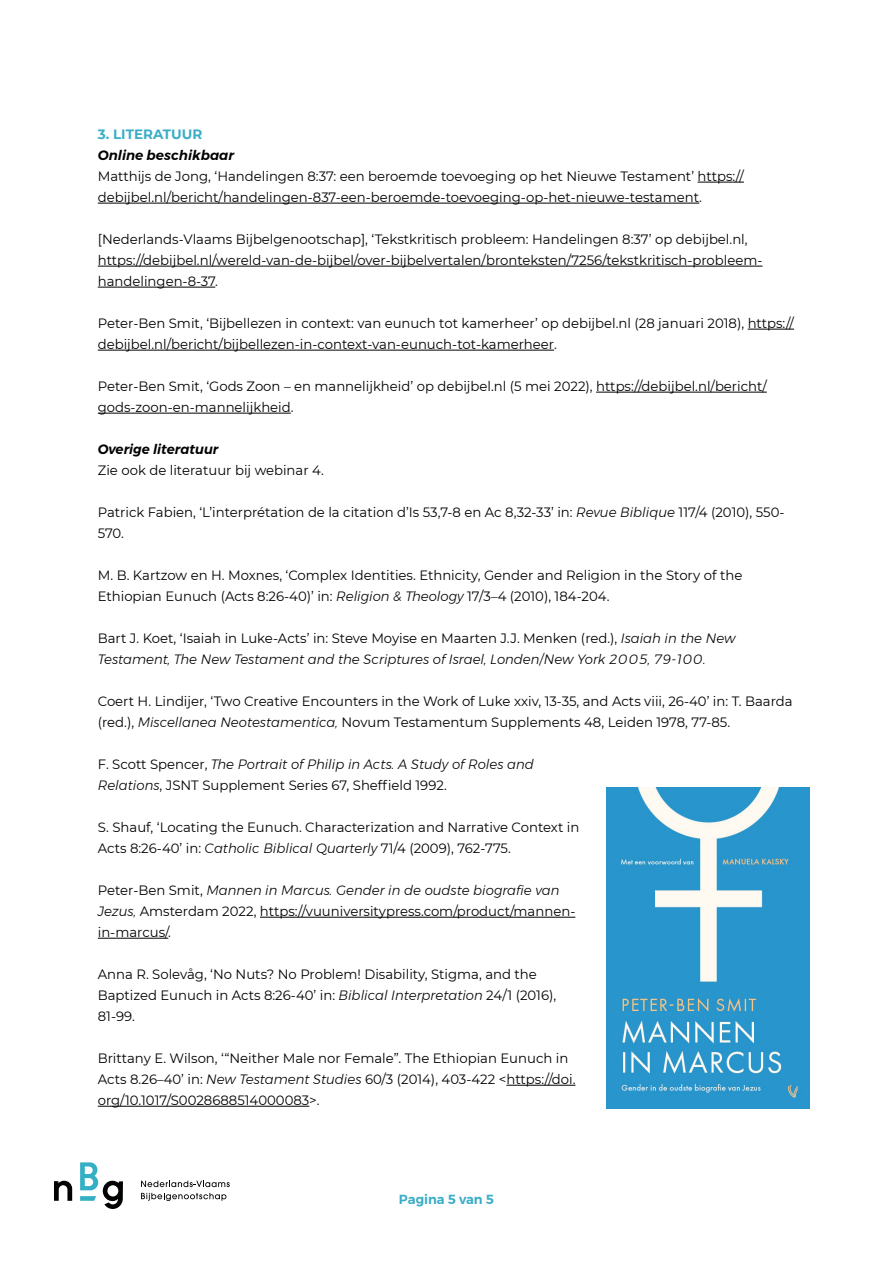
<style>
.page{position:relative;width:893px;height:1263px;background:#fff}
.page>*{position:absolute;margin:0;border:0;box-sizing:border-box;transform-origin:0 0}
.t1{font:13.5px/21px "Montserrat";color:#000}
.t2{font:italic 300 13.5px/21px "Montserrat";color:#000}
.t3{font:italic 600 13.5px "Montserrat";color:#000}
.t4{font:700 13.5px "Montserrat";color:#3aadc7}
.t5{font:600 13.2px "Montserrat";color:#3aadc7}
.s1{font-weight:300;font-style:italic}
.s2{font-weight:400;font-style:normal}
</style>
<div class="page">
<svg style="left:141px;top:1181px;width:89px;height:6px"></svg>
<svg style="left:141px;top:1193px;width:85px;height:8px"></svg>
<svg style="left:80px;top:1162px;width:43px;height:47px"></svg>
<svg style="left:54px;top:1181px;width:18px;height:20px"></svg>
<hr style="left:698px;top:182px;width:46px;height:1px;background:#000">
<hr style="left:98px;top:203px;width:601px;height:1px;background:#000">
<hr style="left:98px;top:266px;width:664px;height:1px;background:#000">
<hr style="left:98px;top:287px;width:117px;height:1px;background:#000">
<hr style="left:748px;top:329px;width:46px;height:1px;background:#000">
<hr style="left:98px;top:350px;width:456px;height:1px;background:#000">
<hr style="left:596px;top:392px;width:171px;height:1px;background:#000">
<hr style="left:98px;top:413px;width:193px;height:1px;background:#000">
<hr style="left:260px;top:917px;width:315px;height:1px;background:#000">
<hr style="left:98px;top:938px;width:70px;height:1px;background:#000">
<hr style="left:506px;top:1085px;width:69px;height:1px;background:#000">
<hr style="left:98px;top:1106px;width:211px;height:1px;background:#000">
<img style="left:607px;top:788px;width:202px;height:320px">
<p class="t4" style="left:98px;top:125px;width:106px">3. LITERATUUR</p>
<p class="t3" style="left:98px;top:145px;width:138px">Online beschikbaar</p>
<p class="t1" style="left:98px;top:165px;width:648px">Matthijs de Jong, ‘Handelingen 8:37: een beroemde toevoeging op het Nieuwe Testament’ https:// debijbel.nl/bericht/handelingen-837-een-beroemde-toevoeging-op-het-nieuwe-testament.</p>
<p class="t1" style="left:98px;top:228px;width:666px">[Nederlands-Vlaams Bijbelgenootschap], ‘Tekstkritisch probleem: Handelingen 8:37’ op debijbel.nl, https://debijbel.nl/wereld-van-de-bijbel/over-bijbelvertalen/bronteksten/7256/tekstkritisch-probleem&shy;handelingen-8-37.</p>
<p class="t1" style="left:98px;top:312px;width:698px">Peter-Ben Smit, ‘Bijbellezen in context: van eunuch tot kamerheer’ op debijbel.nl (28 januari 2018), https:// debijbel.nl/bericht/bijbellezen-in-context-van-eunuch-tot-kamerheer.</p>
<p class="t1" style="left:98px;top:375px;width:670px">Peter-Ben Smit, ‘Gods Zoon – en mannelijkheid’ op debijbel.nl (5 mei 2022), https://debijbel.nl/bericht/ gods-zoon-en-mannelijkheid.</p>
<p class="t3" style="left:98px;top:439px;width:122px">Overige literatuur</p>
<p class="t1" style="left:98px;top:459px;width:228px">Zie ook de literatuur bij webinar 4.</p>
<p class="t1" style="left:98px;top:501px;width:688px">Patrick Fabien, ‘L’interprétation de la citation d’Is 53,7-8 en Ac 8,32-33’ in: <span class="s1">Revue Biblique</span> 117/4 (2010), 550-<br>570.</p>
<p class="t1" style="left:98px;top:564px;width:646px">M. B. Kartzow en H. Moxnes, ‘Complex Identities. Ethnicity, Gender and Religion in the Story of the<br>Ethiopian Eunuch (Acts 8:26-40)’ in: <span class="s1">Religion &amp; Theology</span> 17/3–4 (2010), 184-204.</p>
<p class="t2" style="left:98px;top:628px;width:639px"><span class="s2">Bart J. Koet, ‘Isaiah in Luke-Acts’ in: Steve Moyise en Maarten J.J. Menken (red.),</span> Isaiah in the New<br>Testament, The New Testament and the Scriptures of Israel, Londen/New York 2005, 79-100.</p>
<p class="t1" style="left:98px;top:690px;width:696px">Coert H. Lindijer, ‘Two Creative Encounters in the Work of Luke xxiv, 13-35, and Acts viii, 26-40’ in: T. Baarda (red.), <span class="s1">Miscellanea Neotestamentica,</span> Novum Testamentum Supplements 48, Leiden 1978, 77-85.</p>
<p class="t1" style="left:98px;top:753px;width:438px">F. Scott Spencer, <span class="s1">The Portrait of Philip in Acts. A Study of Roles and<br>Relations</span>, JSNT Supplement Series 67, Sheffield 1992.</p>
<p class="t1" style="left:98px;top:816px;width:483px">S. Shauf, ‘Locating the Eunuch. Characterization and Narrative Context in<br>Acts 8:26-40’ in: <span class="s1">Catholic Biblical Quarterly</span> 71/4 (2009), 762-775.</p>
<p class="t1" style="left:98px;top:879px;width:479px">Peter-Ben Smit, <span class="s1">Mannen in Marcus. Gender in de oudste biografie van<br>Jezus,</span> Amsterdam 2022, https://vuuniversitypress.com/product/mannen&shy;in-marcus/.</p>
<p class="t1" style="left:98px;top:963px;width:460px">Anna R. Solevåg, ‘No Nuts? No Problem! Disability, Stigma, and the<br>Baptized Eunuch in Acts 8:26-40’ in: <span class="s1">Biblical Interpretation</span> 24/1 (2016),<br>81-99.</p>
<p class="t1" style="left:98px;top:1047px;width:479px">Brittany E. Wilson, ‘“Neither Male nor Female”. The Ethiopian Eunuch in<br>Acts 8.26–40’ in: <span class="s1">New Testament Studies</span> 60/3 (2014), 403-422 &lt;https://doi. org/10.1017/S0028688514000083&gt;.</p>
<p class="t5" style="left:399px;top:1188px;width:97px">Pagina 5 van 5</p>
</div>
